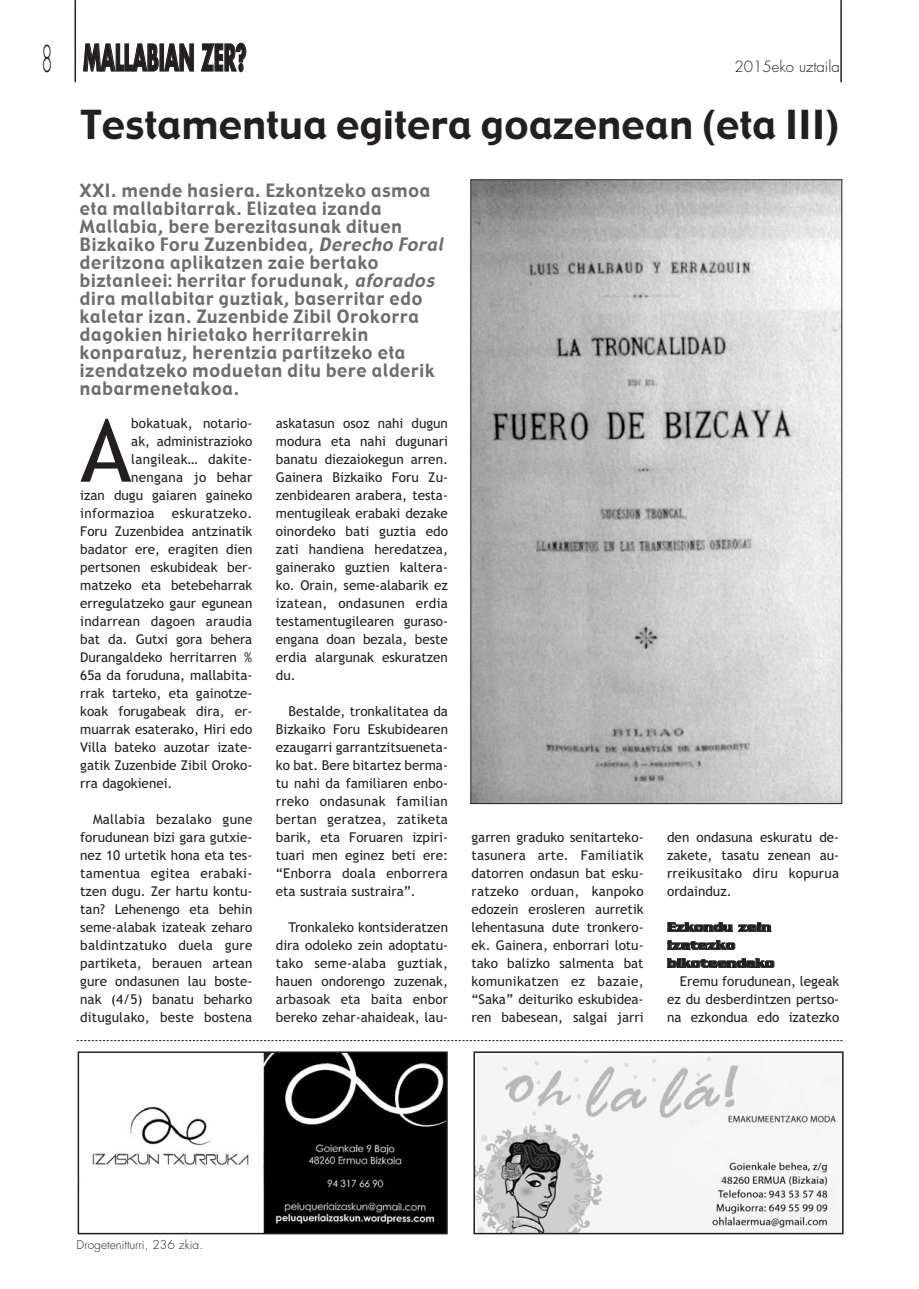
<style>
.page{position:relative;width:919px;height:1289px;background:#fff}
.page>*{position:absolute;margin:0;border:0;box-sizing:border-box;transform-origin:0 0}
.t1{font:86.7px "Trebuchet MS";color:#231f20}
.t2{font:39px "Gadget";letter-spacing:.01em;color:#231f20}
.t3{font:700 36px "Futura";letter-spacing:-.005em;color:#231f20;scale:.5 1}
.t4{font:300 36px "Futura";color:#231f20;scale:.5 1}
.t5{font:18px/18px "Gadget";letter-spacing:.05em;color:#6c6d70;scale:.95 1}
.t6{font:300 15px "Futura";color:#231f20}
.t7{font:13.5px/18px "Trebuchet MS";color:#231f20;text-align:justify}
.t8{font:700 13.5px/18px "Serpentine";letter-spacing:-.005em;color:#231f20}
.t9{font:13.5px "Trebuchet MS";letter-spacing:.02em;color:#231f20}
.t10{font:300 12px "Futura";color:#231f20}
.s1{font-style:italic}
</style>
<div class="page">
<hr style="left:74px;top:1px;width:2px;height:81px;background:#231f20">
<hr style="left:840px;top:1px;width:1px;height:81px;background:#231f20">
<svg style="left:77px;top:1040px;width:765px;height:1px"></svg>
<img style="left:476px;top:1054px;width:364px;height:177px">
<div style="left:473px;top:1051px;width:370px;height:183px;border:2px solid #231f20"></div>
<img style="left:472px;top:181px;width:368px;height:621px">
<img style="left:92px;top:1054px;width:352px;height:177px">
<div style="left:78px;top:1051px;width:369px;height:183px;border:2px solid #231f20"></div>
<h3 class="t4" style="left:41px;top:42px;width:24px">8</h3>
<h3 class="t3" style="left:83px;top:41px;width:328px">MALLABIAN ZER?</h3>
<p class="t6" style="left:734px;top:59px;width:107px">2015eko uztaila</p>
<h2 class="t2" style="left:81px;top:110px;width:760px">Testamentua egitera goazenean (eta III)</h2>
<p class="t5" style="left:80px;top:183px;width:387px">XXI. mende hasiera. Ezkontzeko asmoa eta mallabitarrak. Elizatea izanda Mallabia, bere berezitasunak dituen Bizkaiko Foru Zuzenbidea, <span class="s1">Derecho Foral </span>deritzona aplikatzen zaie bertako biztanleei: herritar forudunak, <span class="s1">aforados </span>dira mallabitar guztiak, baserritar edo kaletar izan. Zuzenbide Zibil Orokorra dagokien hirietako herritarrekin konparatuz, herentzia partitzeko eta izendatzeko moduetan ditu bere alderik nabarmenetakoa.</p>
<h1 class="t1" style="left:80px;top:418px;width:53px">A</h1>
<p class="t7" style="left:131px;top:415px;width:123px">bokatuak, notario-</p>
<p class="t7" style="left:131px;top:433px;width:123px">ak, administrazioko</p>
<p class="t7" style="left:131px;top:451px;width:123px">langileak… dakite-</p>
<p class="t9" style="left:131px;top:471px;width:123px">nengana jo behar</p>
<p class="t7" style="left:80px;top:487px;width:174px">izan dugu gaiaren gaineko</p>
<p class="t9" style="left:80px;top:507px;width:76px">informazioa</p>
<p class="t7" style="left:80px;top:505px;width:174px;text-indent:91px">eskuratzeko.<br>Foru Zuzenbidea antzinatik badator ere, eragiten dien pertsonen eskubideak ber&shy;matzeko eta betebeharrak erregulatzeko gaur egunean indarrean dagoen araudia bat da. Gutxi gora behera Durangaldeko herritarren % 65a da foruduna, mallabita&shy;rrak tarteko, eta gainotze&shy;koak forugabeak dira, er&shy;muarrak esaterako, Hiri edo Villa bateko auzotar izate&shy;gatik Zuzenbide Zibil Oroko&shy;rra dagokienei.</p>
<p class="t7" style="left:80px;top:811px;width:174px;text-indent:13px">Mallabia bezalako gune forudunean bizi gara gutxie&shy;nez 10 urtetik hona eta tes&shy;tamentua egitea erabaki&shy;tzen dugu. Zer hartu kontu&shy;tan? Lehenengo eta behin seme-alabak izateak zeharo baldintzatuko duela gure partiketa, berauen artean gure ondasunen lau boste&shy;nak (4/5) banatu beharko ditugulako, beste bostena</p>
<p class="t7" style="left:276px;top:415px;width:174px">askatasun osoz nahi dugun modura eta nahi dugunari banatu diezaiokegun arren.<br>Gainera Bizkaiko Foru Zu&shy;zenbidearen arabera, testa&shy;mentugileak erabaki dezake oinordeko bati guztia edo zati handiena heredatzea, gainerako guztien kaltera&shy;ko. Orain, seme-alabarik ez izatean, ondasunen erdia testamentugilearen guraso&shy;engana doan bezala, beste erdia alargunak eskuratzen du.</p>
<p class="t7" style="left:276px;top:703px;width:174px;text-indent:13px">Bestalde, tronkalitatea da Bizkaiko Foru Eskubidearen ezaugarri garrantzitsueneta&shy;ko bat. Bere bitartez berma&shy;tu nahi da familiaren enbo&shy;rreko ondasunak familian bertan geratzea, zatiketa barik, eta Foruaren izpiri&shy;tuari men eginez beti ere: “Enborra doala enborrera eta sustraia sustraira”.</p>
<p class="t7" style="left:276px;top:919px;width:174px;text-indent:13px">Tronkaleko kontsideratzen dira odoleko zein adoptatu&shy;tako seme-alaba guztiak, hauen ondorengo zuzenak, arbasoak eta baita enbor bereko zehar-ahaideak, lau-</p>
<p class="t7" style="left:471px;top:829px;width:174px">garren graduko senitarteko&shy;tasunera arte. Familiatik datorren ondasun bat esku&shy;ratzeko orduan, kanpoko edozein erosleren aurretik lehentasuna dute tronkero&shy;ek. Gainera, enborrari lotu&shy;tako balizko salmenta bat komunikatzen ez bazaie, “Saka” deituriko eskubidea&shy;ren babesean, salgai jarri</p>
<p class="t7" style="left:667px;top:829px;width:174px">den ondasuna eskuratu de&shy;zakete, tasatu zenean au&shy;rreikusitako diru kopurua ordainduz.</p>
<p class="t8" style="left:667px;top:919px;width:109px">Ezkondu zein izatezko bikoteendako</p>
<p class="t7" style="left:667px;top:973px;width:174px;text-indent:13px">Eremu forudunean, legeak ez du desberdintzen pertso&shy;na ezkondua edo izatezko</p>
<p class="t10" style="left:77px;top:1238px;width:128px">Drogetenitturri, 236 zkia.</p>
</div>
